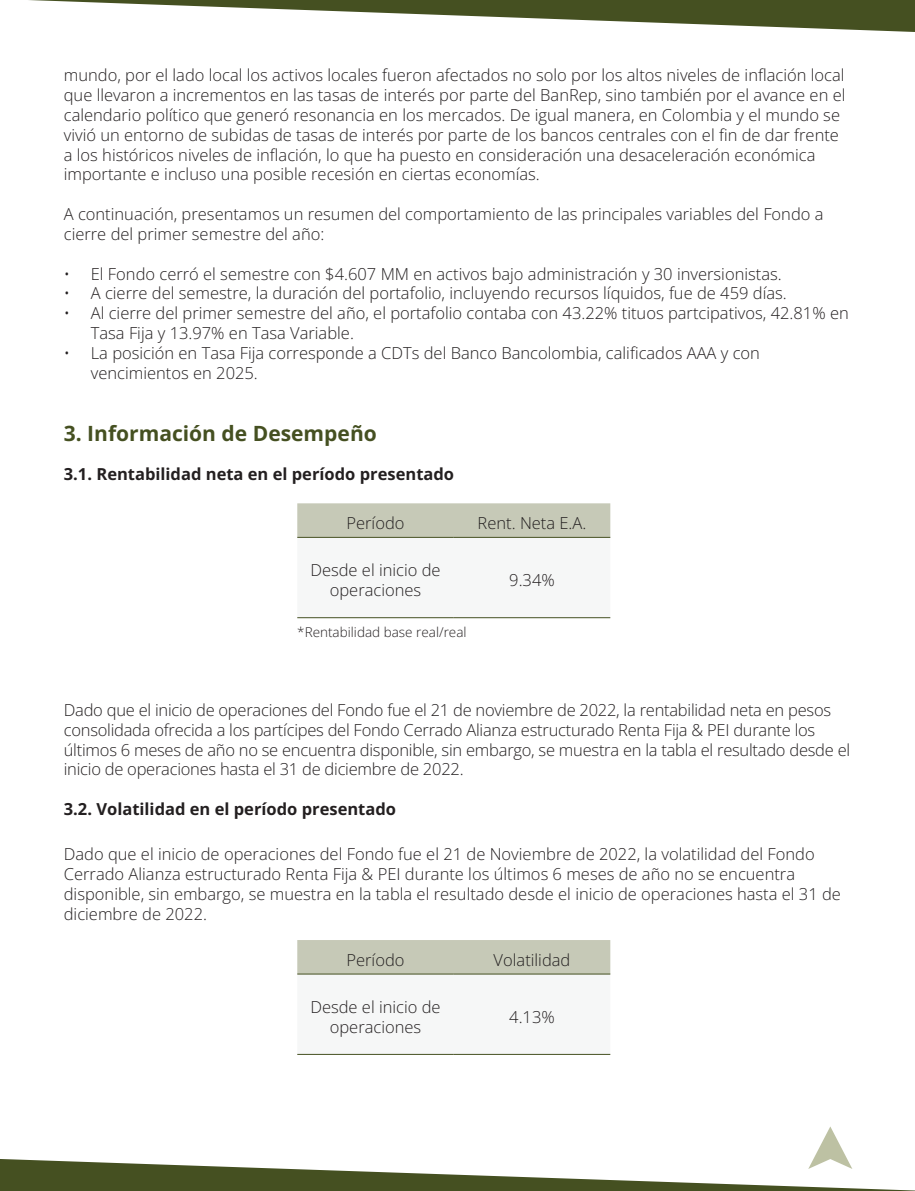
<style>
.page{position:relative;width:915px;height:1191px;background:#fff}
.page>*{position:absolute;margin:0;border:0;box-sizing:border-box;transform-origin:0 0}
.t1{font:700 21px "Open Sans";color:#455021}
.t2{font:16.5px/19.8px "Open Sans";color:#231f20}
.t3{font:700 16.5px "Open Sans";color:#231f20}
.t4{font:13.5px "Open Sans";color:#231f20}
</style>
<div class="page">
<svg style="left:29px;top:0;width:885px;height:32px"></svg>
<svg style="left:0;top:1126px;width:914px;height:65px"></svg>
<div style="left:297px;top:503px;width:313px;height:34px;background:#c6c9b7"></div>
<hr style="left:297px;top:537px;width:156px;height:1px;background:#455021">
<hr style="left:297px;top:617px;width:156px;height:1px;background:#455021">
<hr style="left:453px;top:537px;width:157px;height:1px;background:#455021">
<hr style="left:453px;top:617px;width:157px;height:1px;background:#455021">
<svg style="left:297px;top:940px;width:313px;height:114px"></svg>
<hr style="left:297px;top:973px;width:156px;height:1px;background:#455021">
<hr style="left:297px;top:1054px;width:156px;height:1px;background:#455021">
<hr style="left:453px;top:973px;width:157px;height:1px;background:#455021">
<hr style="left:453px;top:1054px;width:157px;height:1px;background:#455021">
<p class="t2" style="left:64px;top:65px;width:783px">mundo, por el lado local los activos locales fueron afectados no solo por los altos niveles de inflación local que llevaron a incrementos en las tasas de interés por parte del BanRep, sino también por el avance en el calendario político que generó resonancia en los mercados. De igual manera, en Colombia y el mundo se vivió un entorno de subidas de tasas de interés por parte de los bancos centrales con el fin de dar frente a los históricos niveles de inflación, lo que ha puesto en consideración una desaceleración económica importante e incluso una posible recesión en ciertas economías.</p>
<p class="t2" style="left:64px;top:204px;width:761px">A continuación, presentamos un resumen del comportamiento de las principales variables del Fondo a cierre del primer semestre del año:</p>
<p class="t2" style="left:64px;top:263px;width:719px">• El Fondo cerró el semestre con $4.607 MM en activos bajo administración y 30 inversionistas.</p>
<p class="t2" style="left:64px;top:283px;width:724px">• A cierre del semestre, la duración del portafolio, incluyendo recursos líquidos, fue de 459 días.</p>
<p class="t2" style="left:91px;top:303px;width:759px;text-indent:-27px">• Al cierre del primer semestre del año, el portafolio contaba con 43.22% tituos partcipativos, 42.81% en<br>Tasa Fija y 13.97% en Tasa Variable.</p>
<p class="t2" style="left:91px;top:342px;width:670px;text-indent:-27px">• La posición en Tasa Fija corresponde a CDTs del Banco Bancolombia, calificados AAA y con vencimientos en 2025.</p>
<p class="t1" style="left:64px;top:418px;width:314px">3. Información de Desempeño</p>
<p class="t3" style="left:64px;top:463px;width:391px">3.1. Rentabilidad neta en el período presentado</p>
<p class="t2" style="left:346px;top:513px;width:60px">Período</p>
<p class="t2" style="left:477px;top:513px;width:110px">Rent. Neta E.A.</p>
<p class="t2" style="left:310px;top:560px;width:132px;text-align:center">Desde el inicio de operaciones</p>
<p class="t2" style="left:509px;top:570px;width:47px">9.34%</p>
<p class="t4" style="left:297px;top:622px;width:171px">*Rentabilidad base real/real</p>
<p class="t2" style="left:64px;top:699px;width:787px">Dado que el inicio de operaciones del Fondo fue el 21 de noviembre de 2022, la rentabilidad neta en pesos consolidada ofrecida a los partícipes del Fondo Cerrado Alianza estructurado Renta Fija &amp; PEI durante los últimos 6 meses de año no se encuentra disponible, sin embargo, se muestra en la tabla el resultado desde el inicio de operaciones hasta el 31 de diciembre de 2022.</p>
<p class="t3" style="left:64px;top:797px;width:334px">3.2. Volatilidad en el período presentado</p>
<p class="t2" style="left:64px;top:843px;width:778px">Dado que el inicio de operaciones del Fondo fue el 21 de Noviembre de 2022, la volatilidad del Fondo Cerrado Alianza estructurado Renta Fija &amp; PEI durante los últimos 6 meses de año no se encuentra disponible, sin embargo, se muestra en la tabla el resultado desde el inicio de operaciones hasta el 31 de diciembre de 2022.</p>
<p class="t2" style="left:346px;top:949px;width:60px">Período</p>
<p class="t2" style="left:493px;top:949px;width:78px">Volatilidad</p>
<p class="t2" style="left:310px;top:996px;width:132px;text-align:center">Desde el inicio de operaciones</p>
<p class="t2" style="left:509px;top:1006px;width:47px">4.13%</p>
</div>
